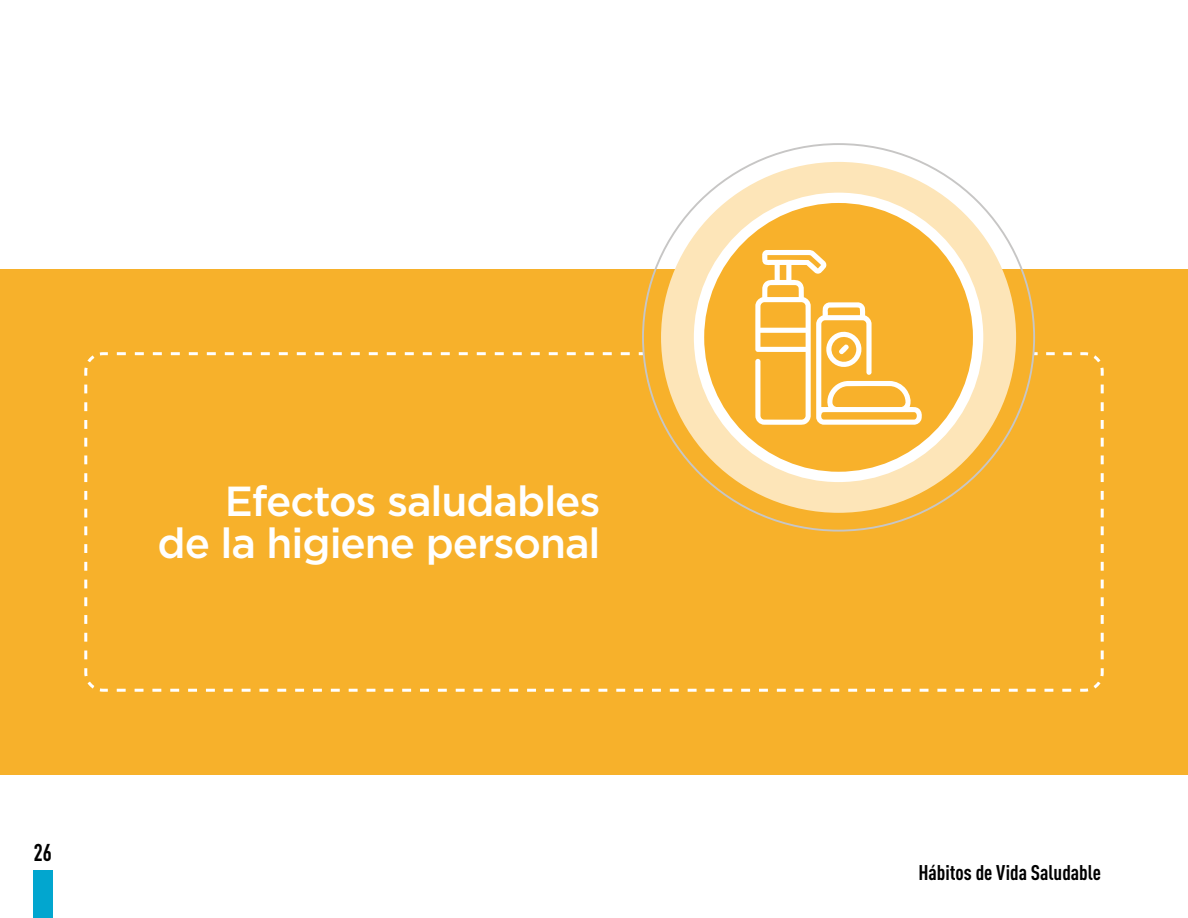
<style>
.page{position:relative;width:1188px;height:918px;background:#fff}
.page>*{position:absolute;margin:0;border:0;box-sizing:border-box;transform-origin:0 0}
.t1{font:500 42px/42px "Gotham Pro";letter-spacing:-.025em;color:#fff;text-align:right}
.t2{font:24px "DIN Engschrift Std";color:#000}
.t3{font:700 condensed 21px "DIN";color:#000}
</style>
<div class="page">
<div style="left:33px;top:870px;width:19px;height:48px;background:#02a6cf"></div>
<div style="left:0;top:269px;width:1188px;height:506px;background:#f7b12b"></div>
<svg style="left:84px;top:352px;width:1020px;height:340px"></svg>
<svg style="left:642px;top:143px;width:393px;height:389px"></svg>
<div style="left:694px;top:193px;width:289px;height:289px;background:#fff;border-radius:50%"></div>
<div style="left:704px;top:203px;width:269px;height:269px;background:#f8b12b;border-radius:50%"></div>
<svg style="left:755px;top:250px;width:167px;height:175px"></svg>
<p class="t1" style="left:158px;top:479px;width:445px">Efectos saludables<br>de la higiene personal</p>
<p class="t2" style="left:34px;top:838px;width:19px">26</p>
<p class="t3" style="left:918px;top:860px;width:184px">Hábitos de Vida Saludable</p>
</div>
